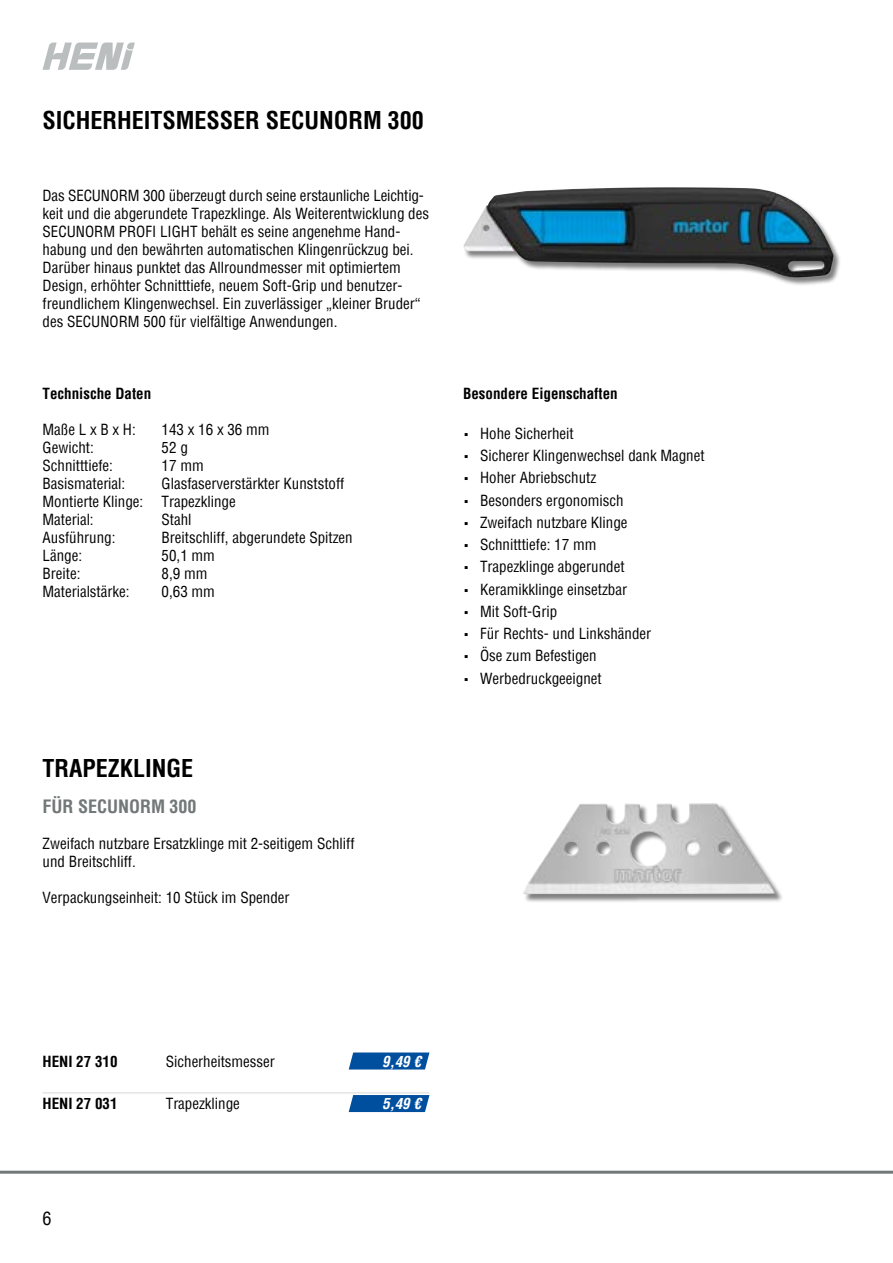
<style>
.page{position:relative;width:893px;height:1263px;background:#fff}
.page>*{position:absolute;margin:0;border:0;box-sizing:border-box;transform-origin:0 0}
.t1{font:700 condensed 24px "Helvetica";color:#000}
.t2{font:700 condensed 18px "Helvetica";color:#727777}
.t3{font:condensed 18px "Helvetica";color:#000}
.t4{font:condensed 15px/18px "Helvetica";color:#000}
.t5{font:700 condensed 15px "Helvetica";color:#000}
.t6{font:italic 700 condensed 15px "Helvetica";color:#fff}
.s1{font-family:"The Sans C4 s";font-weight:300;font-stretch:normal}
</style>
<div class="page">
<hr style="left:0;top:1171px;width:893px;height:3px;background:#727777">
<svg style="left:43px;top:43px;width:92px;height:27px"></svg>
<div style="left:464px;top:188px;width:378px;height:97px;background:#000;opacity:.5"></div>
<img style="left:463px;top:187px;width:370px;height:91px">
<div style="left:523px;top:803px;width:259px;height:99px;background:#000;opacity:.5"></div>
<img style="left:523px;top:803px;width:252px;height:91px">
<svg style="left:349px;top:1052px;width:80px;height:17px"></svg>
<svg style="left:349px;top:1095px;width:80px;height:17px"></svg>
<hr style="left:43px;top:1093px;width:119px;height:1px;background:#d6d9d9">
<hr style="left:162px;top:1093px;width:191px;height:1px;background:#d6d9d9">
<hr style="left:353px;top:1093px;width:76px;height:1px;background:#d6d9d9">
<h1 class="t1" style="left:43px;top:104px;width:383px">SICHERHEITSMESSER SECUNORM 300</h1>
<p class="t4" style="left:43px;top:186px;width:388px">Das SECUNORM 300 überzeugt durch seine erstaunliche Leichtig&shy;keit und die abgerundete Trapezklinge. Als Weiterentwicklung des SECUNORM PROFI LIGHT behält es seine angenehme Hand&shy;habung und den bewährten automatischen Klingenrückzug bei.<br>Darüber hinaus punktet das Allroundmesser mit optimiertem Design, erhöhter Schnitttiefe, neuem Soft-Grip und benutzer&shy;freundlichem Klingenwechsel. Ein zuverlässiger „kleiner Bruder“ des SECUNORM 500 für vielfältige Anwendungen.</p>
<p class="t5" style="left:43px;top:383px;width:110px">Technische Daten</p>
<p class="t4" style="left:43px;top:420px;width:95px">Maße L x B x H:</p>
<p class="t4" style="left:162px;top:420px;width:109px">143 x 16 x 36 mm</p>
<p class="t4" style="left:43px;top:438px;width:53px">Gewicht:</p>
<p class="t4" style="left:162px;top:438px;width:28px">52 g</p>
<p class="t4" style="left:43px;top:456px;width:72px">Schnitttiefe:</p>
<p class="t4" style="left:162px;top:456px;width:44px">17 mm</p>
<p class="t4" style="left:43px;top:474px;width:84px">Basismaterial:</p>
<p class="t4" style="left:43px;top:474px;width:303px;text-indent:119px">Glasfaserverstärkter Kunststoff<br>Montierte Klinge: Trapezklinge<br>Material:</p>
<p class="t4" style="left:162px;top:510px;width:31px">Stahl</p>
<p class="t4" style="left:43px;top:528px;width:74px">Ausführung:</p>
<p class="t4" style="left:162px;top:528px;width:193px">Breitschliff, abgerundete Spitzen</p>
<p class="t4" style="left:43px;top:546px;width:41px">Länge:</p>
<p class="t4" style="left:162px;top:546px;width:55px">50,1 mm</p>
<p class="t4" style="left:43px;top:564px;width:39px">Breite:</p>
<p class="t4" style="left:162px;top:564px;width:47px">8,9 mm</p>
<p class="t4" style="left:43px;top:582px;width:89px">Materialstärke:</p>
<p class="t4" style="left:162px;top:582px;width:55px">0,63 mm</p>
<h1 class="t1" style="left:43px;top:752px;width:152px">TRAPEZKLINGE</h1>
<p class="t2" style="left:43px;top:794px;width:156px">FÜR SECUNORM 300</p>
<p class="t4" style="left:43px;top:834px;width:314px">Zweifach nutzbare Ersatzklinge mit 2-seitigem Schliff und Breitschliff.</p>
<p class="t4" style="left:43px;top:888px;width:249px">Verpackungseinheit: 10 Stück im Spender</p>
<p class="t5" style="left:463px;top:383px;width:156px">Besondere Eigenschaften</p>
<p class="t4" style="left:463px;top:424px;width:112px"><span class="s1">▪</span> Hohe Sicherheit</p>
<p class="t4" style="left:463px;top:446px;width:243px"><span class="s1">▪</span> Sicherer Klingenwechsel dank Magnet</p>
<p class="t4" style="left:463px;top:469px;width:135px"><span class="s1">▪</span> Hoher Abriebschutz</p>
<p class="t4" style="left:463px;top:491px;width:162px"><span class="s1">▪</span> Besonders ergonomisch</p>
<p class="t4" style="left:463px;top:513px;width:166px"><span class="s1">▪</span> Zweifach nutzbare Klinge</p>
<p class="t4" style="left:463px;top:535px;width:135px"><span class="s1">▪</span> Schnitttiefe: 17 mm</p>
<p class="t4" style="left:463px;top:558px;width:163px"><span class="s1">▪</span> Trapezklinge abgerundet</p>
<p class="t4" style="left:463px;top:580px;width:166px"><span class="s1">▪</span> Keramikklinge einsetzbar</p>
<p class="t4" style="left:463px;top:602px;width:96px"><span class="s1">▪</span> Mit Soft-Grip</p>
<p class="t4" style="left:463px;top:624px;width:190px"><span class="s1">▪</span> Für Rechts- und Linkshänder</p>
<p class="t4" style="left:463px;top:647px;width:135px"><span class="s1">▪</span> Öse zum Befestigen</p>
<p class="t4" style="left:463px;top:669px;width:140px"><span class="s1">▪</span> Werbedruckgeeignet</p>
<p class="t5" style="left:43px;top:1051px;width:76px">HENI 27 310</p>
<p class="t4" style="left:166px;top:1052px;width:111px">Sicherheitsmesser</p>
<p class="t6" style="left:382px;top:1051px;width:40px">9,49 €</p>
<p class="t5" style="left:43px;top:1094px;width:76px">HENI 27 031</p>
<p class="t4" style="left:166px;top:1094px;width:76px">Trapezklinge</p>
<p class="t6" style="left:382px;top:1094px;width:40px">5,49 €</p>
<p class="t3" style="left:43px;top:1206px;width:10px">6</p>
</div>
